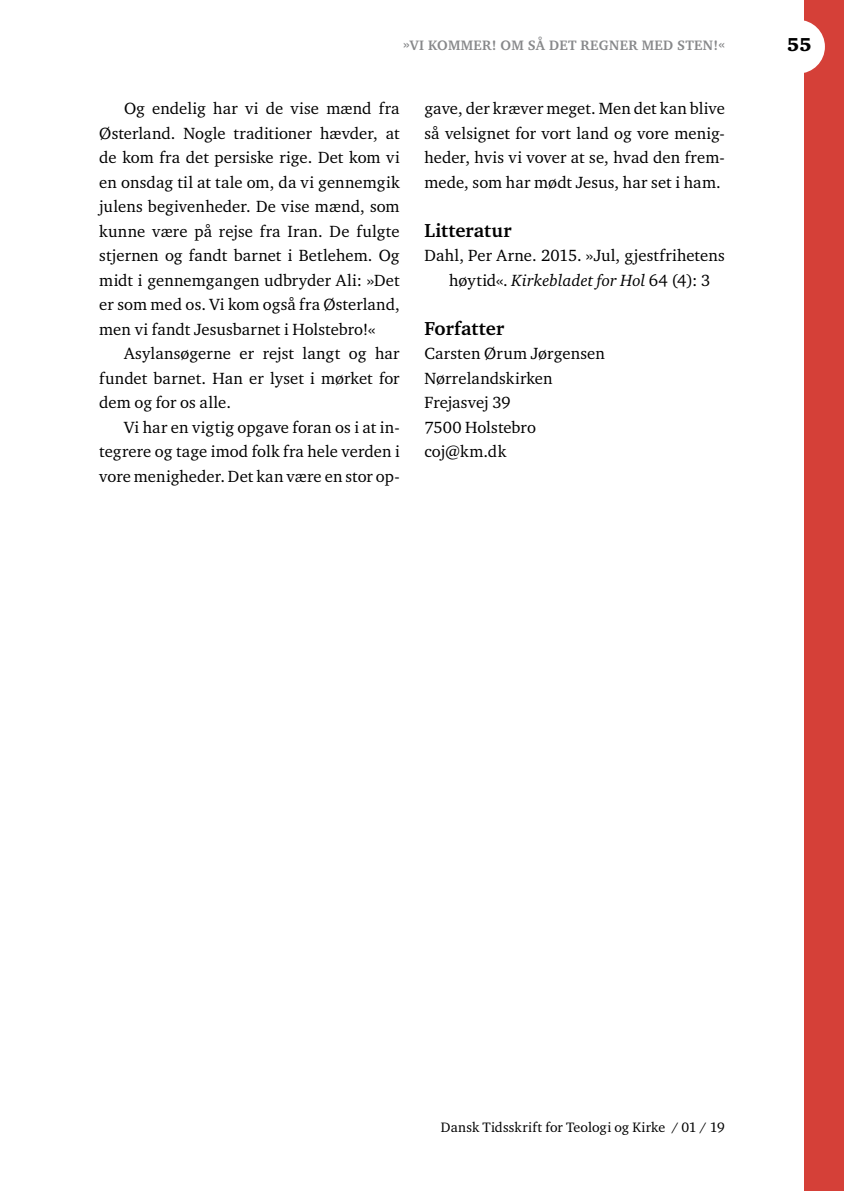
<style>
.page{position:relative;width:844px;height:1191px;background:#fff}
.page>*{position:absolute;margin:0;border:0;box-sizing:border-box;transform-origin:0 0}
.t1{font:700 19.25px "Charter ITC Std";letter-spacing:.01em;color:#000}
.t2{font:900 19.25px "Charter ITC Std";color:#000}
.t3{font:16.62px/24.5px "Charter ITC Std";letter-spacing:.005em;color:#000;text-align:justify}
.t4{font:14px "Charter ITC Std";letter-spacing:.005em;color:#000}
.t5{font:700 14px "Charter ITC Std";letter-spacing:.025em;color:#87888a}
.s1{font-style:italic}
</style>
<div class="page">
<div style="left:804px;top:0;width:39px;height:1191px;background:#d54038"></div>
<div style="left:771px;top:20px;width:53px;height:54px;background:#fff;border-radius:50%"></div>
<p class="t5" style="left:403px;top:37px;width:323px">»VI KOMMER! OM SÅ DET REGNER MED STEN!«</p>
<p class="t3" style="left:99px;top:96px;width:302px;text-indent:25px">Og endelig har vi de vise mænd fra Østerland. Nogle traditioner hævder, at de kom fra det persiske rige. Det kom vi en onsdag til at tale om, da vi gennemgik julens begivenheder. De vise mænd, som kunne være på rejse fra Iran. De fulgte stjernen og fandt barnet i Betlehem. Og midt i gennemgangen udbryder Ali: »Det er som med os. Vi kom også fra Østerland, men vi fandt Jesusbarnet i Holstebro!«</p>
<p class="t3" style="left:99px;top:341px;width:302px;text-indent:25px">Asylansøgerne er rejst langt og har fundet barnet. Han er lyset i mørket for dem og for os alle.</p>
<p class="t3" style="left:99px;top:414px;width:302px;text-indent:25px">Vi har en vigtig opgave foran os i at in&shy;tegrere og tage imod folk fra hele verden i vore menigheder. Det kan være en stor op-</p>
<p class="t3" style="left:424px;top:96px;width:302px">gave, der kræver meget. Men det kan blive så velsignet for vort land og vore menig&shy;heder, hvis vi vover at se, hvad den frem&shy;mede, som har mødt Jesus, har set i ham.</p>
<p class="t1" style="left:424px;top:218px;width:88px">Litteratur</p>
<p class="t3" style="left:449px;top:243px;width:277px;text-indent:-25px">Dahl, Per Arne. 2015. »Jul, gjestfrihetens høytid«. <span class="s1">Kirkebladet for Hol</span> 64 (4): 3</p>
<p class="t1" style="left:424px;top:316px;width:81px">Forfatter</p>
<p class="t3" style="left:424px;top:341px;width:182px;text-align:left">Carsten Ørum Jørgensen<br>Nørrelandskirken<br>Frejasvej 39<br>7500 Holstebro coj@km.dk</p>
<p class="t2" style="left:787px;top:33px;width:26px">55</p>
<p class="t4" style="left:441px;top:1118px;width:285px">Dansk Tidsskrift for Teologi og Kirke / 01 / 19</p>
</div>
